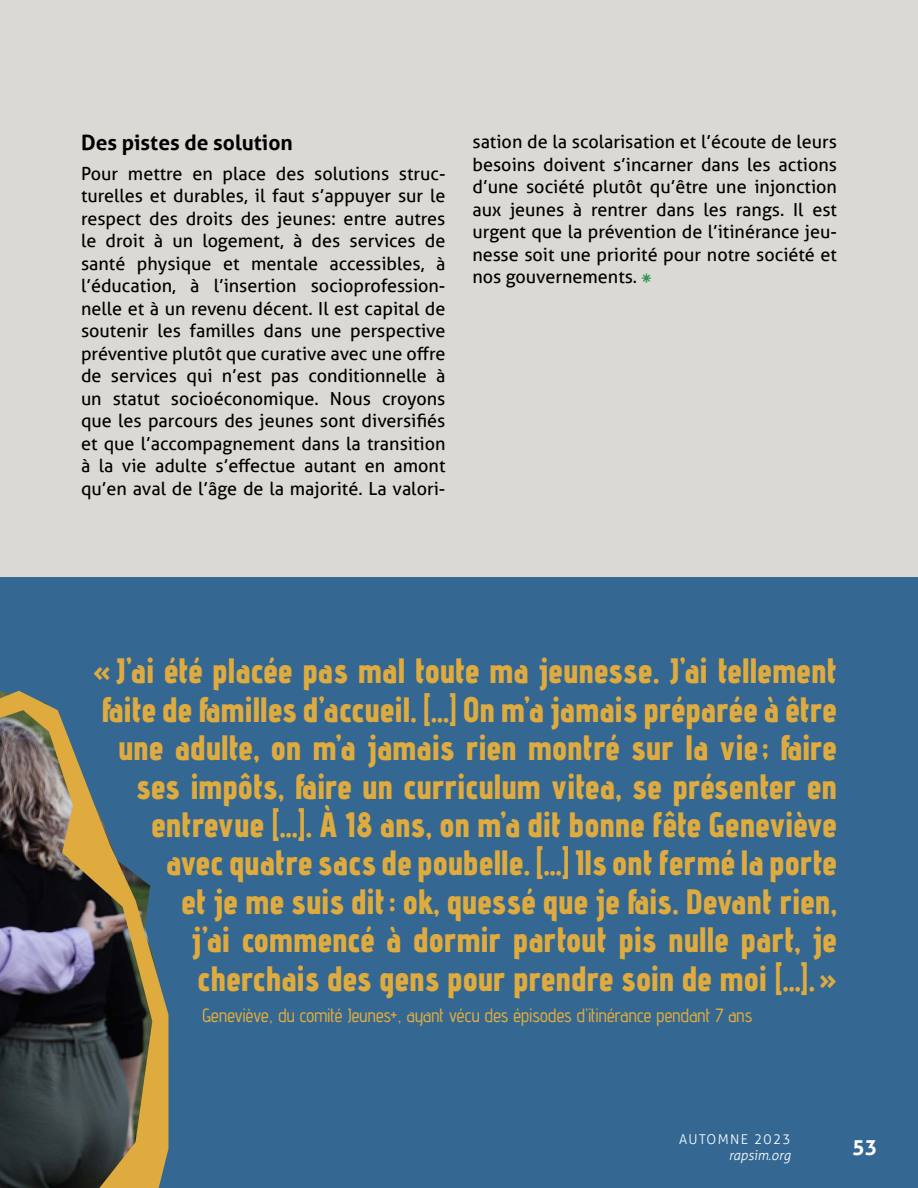
<style>
.page{position:relative;width:918px;height:1188px;background:#dbd9d4}
.page>*{position:absolute;margin:0;border:0;box-sizing:border-box;transform-origin:0 0}
.t1{font:800 35.25px/38.4px "Advent Pro";letter-spacing:.01em;color:#dfab3e;text-align:right;scale:.94 1}
.t2{font:700 21px "Aller";color:#000}
.t3{font:700 21px "Aller";color:#fff}
.t4{font:500 19.2px "Advent Pro";letter-spacing:.01em;color:#dfab3e;scale:.94 1}
.t5{font:18px/22.5px "Aller";color:#000;text-align:justify}
.t6{font:300 13.5px "Aller";letter-spacing:.1em;color:#fff}
.t7{font:italic 300 13.5px "Aller";color:#fff}
.s1{font-family:"Helvetica";font-size:15px;color:#2c9354}
</style>
<div class="page">
<div style="left:0;top:578px;width:918px;height:610px;background:#346892"></div>
<svg style="left:0;top:691px;width:168px;height:497px"></svg>
<p class="t2" style="left:81px;top:130px;width:213px">Des pistes de solution</p>
<p class="t5" style="left:81px;top:162px;width:366px">Pour mettre en place des solutions struc&shy;turelles et durables, il faut s’appuyer sur le respect des droits des jeunes: entre autres le droit à un logement, à des services de santé physique et mentale accessibles, à l’éducation, à l’insertion socioprofession&shy;nelle et à un revenu décent. Il est capital de soutenir les familles dans une perspective préventive plutôt que curative avec une offre de services qui n’est pas conditionnelle à un statut socioéconomique. Nous croyons que les parcours des jeunes sont diversifiés et que l’accompagnement dans la transition à la vie adulte s’effectue autant en amont qu’en aval de l’âge de la majorité. La valori-</p>
<p class="t5" style="left:472px;top:131px;width:366px">sation de la scolarisation et l’écoute de leurs besoins doivent s’incarner dans les actions d’une société plutôt qu’être une injonction aux jeunes à rentrer dans les rangs. Il est urgent que la prévention de l’itinérance jeu&shy;nesse soit une priorité pour notre société et nos gouvernements. <span class="s1">⁕</span></p>
<p class="t1" style="left:93px;top:651px;width:793px">«J’ai été placée pas mal toute ma jeunesse. J’ai tellement faite de familles d’accueil. […] On m’a jamais préparée à être une adulte, on m’a jamais rien montré sur la vie ; faire ses impôts, faire un curriculum vitea, se présenter en entrevue […]. À 18 ans, on m’a dit bonne fête Geneviève avec quatre sacs de poubelle. […] Ils ont fermé la porte<br>et je me suis dit: ok, quessé que je fais. Devant rien,<br>j’ai commencé à dormir partout pis nulle part, je cherchais des gens pour prendre soin de moi […].»</p>
<p class="t4" style="left:202px;top:1003px;width:587px">Geneviève, du comité Jeunes+, ayant vécu des épisodes d’itinérance pendant 7 ans</p>
<p class="t6" style="left:679px;top:1131px;width:113px">AUTOMNE 2023</p>
<p class="t7" style="left:729px;top:1147px;width:63px">rapsim.org</p>
<p class="t3" style="left:852px;top:1134px;width:27px">53</p>
</div>
